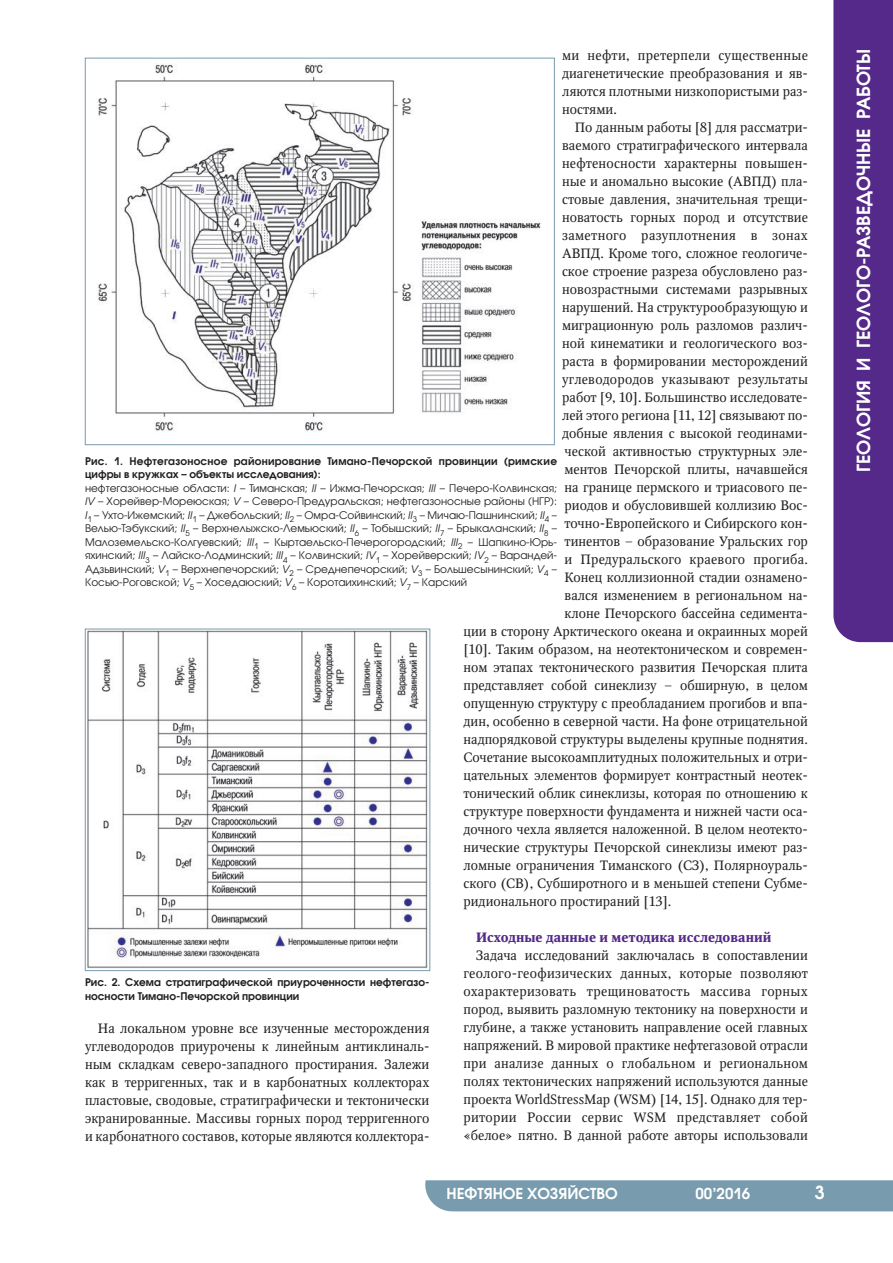
<style>
.page{position:relative;width:893px;height:1263px;background:#fff}
.page>*{position:absolute;margin:0;border:0;box-sizing:border-box;transform-origin:0 0}
.t1{font:600 18px "Avant Garde Gothic C";color:#fff}
.t2{font:600 15px "Avant Garde Gothic C";color:#fff}
.t3{font:13.5px/18px "Octava C";color:#231f20;text-align:justify}
.t4{font:700 13.5px "Octava C";color:#542989}
.t5{font:13.5px "Octava C";letter-spacing:.02em;color:#231f20}
.t6{font:10.5px/13.5px "Avant Garde Gothic C";color:#231f20;text-align:justify}
.t7{font:600 10.5px/13.5px "Avant Garde Gothic C";letter-spacing:.02em;color:#231f20}
.t8{font:600 10.5px/13.5px "Avant Garde Gothic C";color:#231f20}
.s1{font-style:italic}
</style>
<div class="page">
<div style="left:425px;top:1180px;width:468px;height:31px;background:#789bad"></div>
<div style="left:833px;top:0;width:60px;height:642px;background:#542989"></div>
<img style="left:97px;top:63px;width:444px;height:369px">
<img style="left:87px;top:631px;width:341px;height:338px">
<div style="left:85px;top:629px;width:345px;height:342px;border:1px solid #789bad"></div>
<p class="t3" style="left:562px;top:48px;width:247px">ми нефти, претерпели существенные диагенетические преобразования и яв&shy;ляются плотными низкопористыми раз&shy;ностями.</p>
<p class="t3" style="left:575px;top:120px;width:235px">По данным работы [8] для рассматри-</p>
<p class="t3" style="left:562px;top:138px;width:247px">ваемого стратиграфического интервала</p>
<p class="t3" style="left:562px;top:156px;width:247px">нефтеносности характерны повышен-</p>
<p class="t3" style="left:562px;top:174px;width:247px">ные и аномально высокие (АВПД) пла-</p>
<p class="t3" style="left:562px;top:192px;width:247px">стовые давления, значительная трещи-</p>
<p class="t3" style="left:562px;top:210px;width:247px">новатость горных пород и отсутствие</p>
<p class="t5" style="left:562px;top:231px;width:247px">заметного разуплотнения в зонах</p>
<p class="t3" style="left:562px;top:246px;width:247px">АВПД. Кроме того, сложное геологиче-</p>
<p class="t3" style="left:562px;top:264px;width:247px">ское строение разреза обусловлено раз-</p>
<p class="t3" style="left:562px;top:282px;width:247px">новозрастными системами разрывных</p>
<p class="t3" style="left:562px;top:300px;width:247px">нарушений. На структурообразующую и</p>
<p class="t3" style="left:562px;top:318px;width:247px">миграционную роль разломов различ-</p>
<p class="t3" style="left:562px;top:336px;width:247px">ной кинематики и геологического воз-</p>
<p class="t3" style="left:562px;top:354px;width:247px">раста в формировании месторождений</p>
<p class="t3" style="left:562px;top:372px;width:247px">углеводородов указывают результаты</p>
<p class="t3" style="left:562px;top:390px;width:247px">работ [9, 10]. Большинство исследовате-</p>
<p class="t3" style="left:562px;top:408px;width:247px">лей этого региона [11, 12] связывают по-</p>
<p class="t3" style="left:562px;top:426px;width:247px">добные явления с высокой геодинами-</p>
<p class="t3" style="left:565px;top:444px;width:245px">ческой активностью структурных эле-</p>
<p class="t3" style="left:565px;top:462px;width:245px">ментов Печорской плиты, начавшейся</p>
<p class="t3" style="left:565px;top:480px;width:245px">на границе пермского и триасового пе-</p>
<p class="t3" style="left:565px;top:498px;width:245px">риодов и обусловившей коллизию Вос-</p>
<p class="t3" style="left:565px;top:516px;width:245px">точно-Европейского и Сибирского кон-</p>
<p class="t3" style="left:565px;top:534px;width:245px">тинентов – образование Уральских гор</p>
<p class="t3" style="left:565px;top:552px;width:245px">и Предуральского краевого прогиба.</p>
<p class="t3" style="left:565px;top:570px;width:245px">Конец коллизионной стадии ознамено-</p>
<p class="t3" style="left:565px;top:588px;width:245px">вался изменением в региональном на-</p>
<p class="t3" style="left:565px;top:606px;width:245px">клоне Печорского бассейна седимента-</p>
<p class="t3" style="left:463px;top:624px;width:346px">ции в сторону Арктического океана и окраинных морей</p>
<p class="t3" style="left:463px;top:642px;width:346px">[10]. Таким образом, на неотектоническом и современ-</p>
<p class="t3" style="left:463px;top:660px;width:346px">ном этапах тектонического развития Печорская плита</p>
<p class="t3" style="left:463px;top:678px;width:346px">представляет собой синеклизу – обширную, в целом</p>
<p class="t3" style="left:463px;top:696px;width:346px">опущенную структуру с преобладанием прогибов и впа-</p>
<p class="t3" style="left:463px;top:714px;width:346px">дин, особенно в северной части. На фоне отрицательной</p>
<p class="t3" style="left:463px;top:732px;width:346px">надпорядковой структуры выделены крупные поднятия.</p>
<p class="t3" style="left:463px;top:750px;width:346px">Сочетание высокоамплитудных положительных и отри-</p>
<p class="t3" style="left:463px;top:768px;width:346px">цательных элементов формирует контрастный неотек-</p>
<p class="t3" style="left:463px;top:786px;width:346px">тонический облик синеклизы, которая по отношению к</p>
<p class="t3" style="left:463px;top:804px;width:346px">структуре поверхности фундамента и нижней части оса-</p>
<p class="t3" style="left:463px;top:822px;width:346px">дочного чехла является наложенной. В целом неотекто-</p>
<p class="t3" style="left:463px;top:840px;width:346px">нические структуры Печорской синеклизы имеют раз-</p>
<p class="t3" style="left:463px;top:858px;width:346px">ломные ограничения Тиманского (СЗ), Полярноураль-</p>
<p class="t3" style="left:463px;top:876px;width:346px">ского (СВ), Субширотного и в меньшей степени Субме-</p>
<p class="t3" style="left:463px;top:894px;width:209px">ридионального простираний [13].</p>
<p class="t4" style="left:476px;top:933px;width:297px">Исходные данные и методика исследований</p>
<p class="t3" style="left:463px;top:948px;width:346px;text-indent:13px">Задача исследований заключалась в сопоставлении геолого-геофизических данных, которые позволяют охарактеризовать трещиноватость массива горных пород, выявить разломную тектонику на поверхности и глубине, а также установить направление осей главных напряжений. В мировой практике нефтегазовой отрасли при анализе данных о глобальном и региональном полях тектонических напряжений используются данные проекта WorldStressMap (WSM) [14, 15]. Однако для тер&shy;ритории России сервис WSM представляет собой «белое» пятно. В данной работе авторы использовали</p>
<p class="t7" style="left:85px;top:454px;width:473px">Рис. 1. Нефтегазоносное районирование Тимано-Печорской провинции (римские цифры в кружках – объекты исследования):</p>
<p class="t6" style="left:85px;top:481px;width:473px">нефтегазоносные области: <span class="s1">I</span> – Тиманская; <span class="s1">II</span> – Ижма-Печорская; <span class="s1">III</span> – Печеро-Колвинская; <span class="s1">IV</span> – Хорейвер-Мореюская; <span class="s1">V</span> – Северо-Предуральская; нефтегазоносные районы (НГР):<br><span class="s1">I</span><sub>1</sub> – Ухто-Ижемский; <span class="s1">II</span><sub>1</sub> – Джебольский; <span class="s1">II</span><sub>2</sub> – Омра-Сойвинский; <span class="s1">II</span><sub>3</sub> – Мичаю-Пашнинский; <span class="s1">II</span><sub>4</sub> – Велью-Тэбукский; <span class="s1">II</span><sub>5</sub> – Верхнелыжско-Лемьюский; <span class="s1">II</span><sub>6</sub> – Тобышский; <span class="s1">II</span><sub>7</sub> – Брыкаланский; <span class="s1">II</span><sub>8</sub> – Малоземельско-Колгуевский; <span class="s1">III</span><sub>1</sub> – Кыртаельско-Печерогородский; <span class="s1">III</span><sub>2</sub> – Шапкино-Юрь&shy;яхинский; <span class="s1">III</span><sub>3</sub> – Лайско-Лодминский; <span class="s1">III</span><sub>4</sub> – Колвинский; <span class="s1">IV</span><sub>1</sub> – Хорейверский; <span class="s1">IV</span><sub>2</sub> – Варандей-Адзьвинский; <span class="s1">V</span><sub>1</sub> – Верхнепечорский; <span class="s1">V</span><sub>2</sub> – Среднепечорский; <span class="s1">V</span><sub>3</sub> – Большесынинский; <span class="s1">V</span><sub>4</sub> – Косью-Роговской; <span class="s1">V</span><sub>5</sub> – Хоседаюский; <span class="s1">V</span><sub>6</sub> – Коротаихинский; <span class="s1">V</span><sub>7</sub> – Карский</p>
<p class="t8" style="left:85px;top:976px;width:346px">Рис. 2. Схема стратиграфической приуроченности нефтегазо&shy;носности Тимано-Печорской провинции</p>
<p class="t3" style="left:85px;top:1020px;width:346px;text-indent:13px">На локальном уровне все изученные месторождения углеводородов приурочены к линейным антиклиналь&shy;ным складкам северо-западного простирания. Залежи как в терригенных, так и в карбонатных коллекторах пластовые, сводовые, стратиграфически и тектонически экранированные. Массивы горных пород терригенного и карбонатного составов, которые являются коллектора-</p>
<p class="t2" style="left:446px;top:1185px;width:173px">НЕФТЯНОЕ ХОЗЯЙСТВО</p>
<p class="t2" style="left:696px;top:1185px;width:56px">00’2016</p>
<h1 class="t1" style="left:815px;top:1182px;width:12px">3</h1>
<h1 class="t1" style="left:853px;top:472px;width:425px;rotate:-90deg">ГЕОЛОГИЯ И ГЕОЛОГО-РАЗВЕДОЧНЫЕ РАБОТЫ</h1>
</div>
